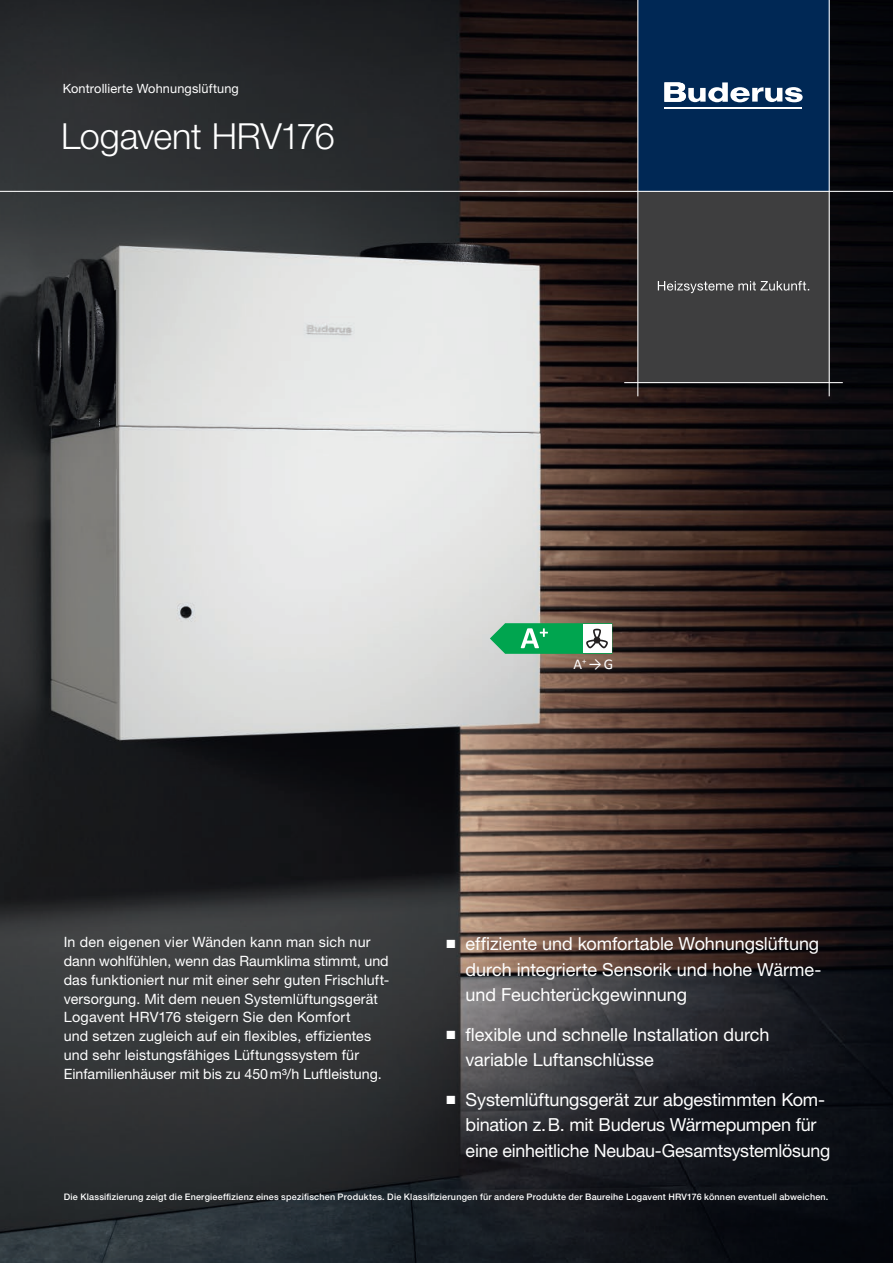
<style>
.page{position:relative;width:893px;height:1263px;background:#fff}
.page>*{position:absolute;margin:0;border:0;box-sizing:border-box;transform-origin:0 0}
.t1{font:300 36px "Helvetica Neue LT Pro";letter-spacing:-.015em;color:#fff}
.t2{font:18px/25.5px "Helvetica Neue LT Pro";letter-spacing:-.005em;color:#fff}
.t3{font:15px "Calibri";color:#fff}
.t4{font:14.25px/18.8px "Helvetica Neue LT Pro";letter-spacing:.01em;color:#fff}
.t5{font:12.75px "Helvetica Neue LT Pro";letter-spacing:.01em;color:#fff}
.t6{font:500 9px "Helvetica Neue LT Pro";letter-spacing:.025em;color:#fff}
</style>
<div class="page">
<img style="left:0;top:0;width:893px;height:1263px">
<svg style="left:490px;top:623px;width:122px;height:31px"></svg>
<div style="left:638px;top:0;width:191px;height:191px;background:#002855"></div>
<hr style="left:664px;top:107px;width:138px;height:2px;background:#fff">
<svg style="left:664px;top:82px;width:139px;height:20px"></svg>
<div style="left:638px;top:191px;width:191px;height:192px;background:#3e3e3f"></div>
<svg style="left:658px;top:281px;width:151px;height:12px"></svg>
<hr style="left:637px;top:0;width:1px;height:396px;background:#fff">
<hr style="left:829px;top:0;width:1px;height:396px;background:#fff">
<hr style="left:0;top:191px;width:893px;height:1px;background:#fff">
<hr style="left:624px;top:382px;width:219px;height:1px;background:#fff">
<p class="t5" style="left:63px;top:81px;width:178px">Kontrollierte Wohnungslüftung</p>
<h1 class="t1" style="left:61px;top:114px;width:275px">Logavent HRV176</h1>
<p class="t3" style="left:573px;top:655px;width:41px">A<sup>+</sup> →G</p>
<p class="t4" style="left:64px;top:933px;width:327px">In den eigenen vier Wänden kann man sich nur dann wohlfühlen, wenn das Raumklima stimmt, und das funktioniert nur mit einer sehr guten Frischluft&shy;versorgung. Mit dem neuen Systemlüftungsgerät Logavent HRV176 steigern Sie den Komfort<br>und setzen zugleich auf ein flexibles, effizientes und sehr leistungsfähiges Lüftungssystem für Einfamilienhäuser mit bis zu 450m³/h Luftleistung.</p>
<p class="t2" style="left:466px;top:930px;width:357px;text-align:justify;text-indent:-19px">■ effiziente und komfortable Wohnungslüftung durch integrierte Sensorik und hohe Wärme&shy;und Feuchterückgewinnung</p>
<p class="t2" style="left:466px;top:1021px;width:305px;text-indent:-19px">■ flexible und schnelle Installation durch variable Luftanschlüsse</p>
<p class="t2" style="left:466px;top:1086px;width:366px;text-indent:-19px">■ Systemlüftungsgerät zur abgestimmten Kom&shy;bination z.B. mit Buderus Wärmepumpen für eine einheitliche Neubau-Gesamtsystemlösung</p>
<p class="t6" style="left:64px;top:1191px;width:766px">Die Klassifizierung zeigt die Energieeffizienz eines spezifischen Produktes. Die Klassifizierungen für andere Produkte der Baureihe Logavent HRV176 können eventuell abweichen.</p>
</div>
